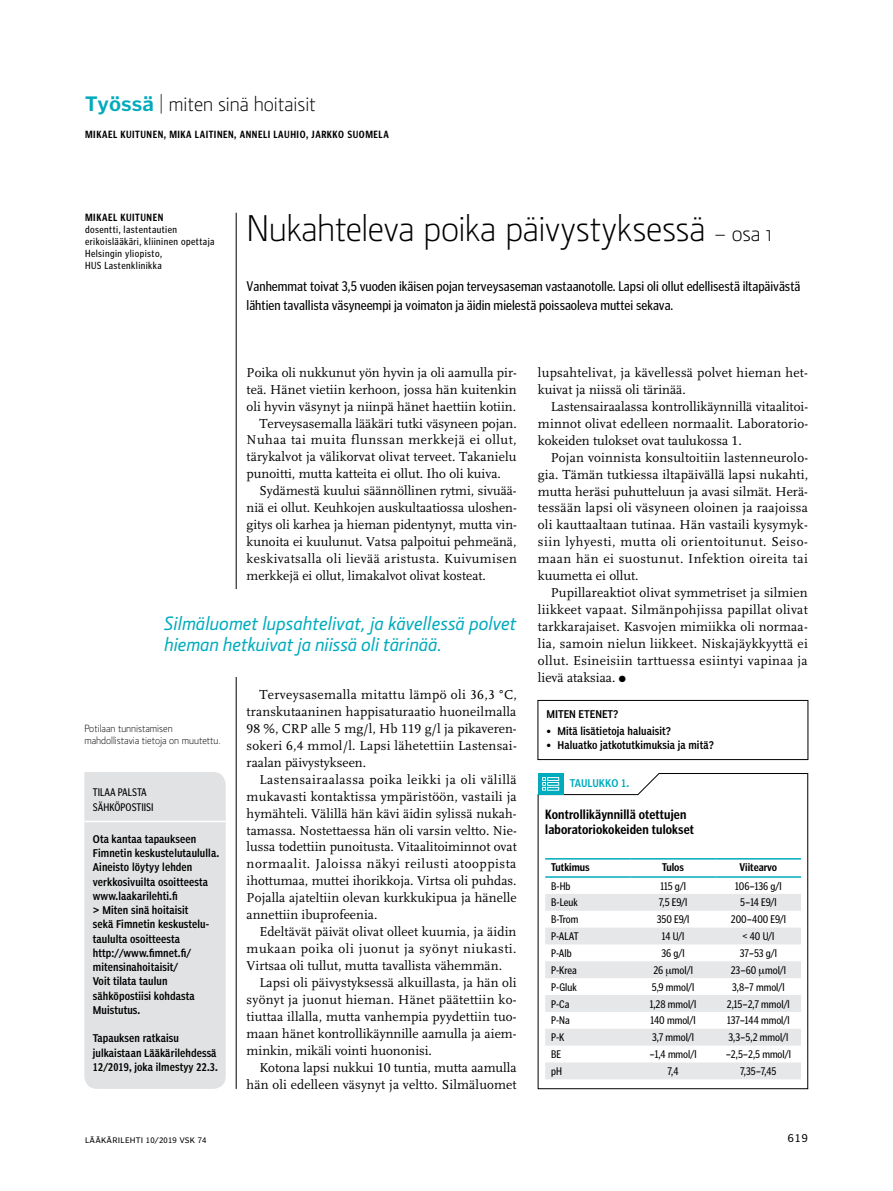
<style>
.page{position:relative;width:893px;height:1191px;background:#fff}
.page>*{position:absolute;margin:0;border:0;box-sizing:border-box;transform-origin:0 0}
.t1{font:300 37.5px "Section";letter-spacing:-.01em;color:#000}
.t2{font:300 21px "Section";color:#000}
.t3{font:italic 500 19.5px/21px "Section";letter-spacing:.005em;color:#00abbd}
.t4{font:14.25px/18.8px "Poynter Gothic Text Cond";color:#000}
.t5{font:13.5px/17px "Scala LF";color:#000;text-align:justify}
.t6{font:13.5px/17px "Scala LF";letter-spacing:.02em;color:#000}
.t7{font:700 13.5px/15px "Poynter Gothic Text Cond";letter-spacing:.01em;color:#000}
.t8{font:13.5px "Scala LF";letter-spacing:.03em;color:#000}
.t9{font:13.5px "Scala LF";letter-spacing:.035em;color:#000}
.t10{font:11.25px/15px "Poynter Gothic Text Cond";color:#000}
.t11{font:700 11.25px "Poynter Gothic Text Cond";color:#000}
.t12{font:10.5px/14.2px "Poynter Agate Two Comp";letter-spacing:.01em;color:#000}
.t13{font:10.5px/12px "Poynter Gothic Text Cond";letter-spacing:.04em;color:#000}
.t14{font:700 10.5px "Poynter Gothic Text Cond";letter-spacing:.05em;color:#000}
.t15{font:300 10.5px/12px "Section";color:#000}
.t16{font:10.5px "Poynter Agate Two Comp";letter-spacing:-.01em;color:#00abbd}
.t17{font:10.5px "Poynter Agate Zero";color:#000}
.t18{font:7.5px "Poynter Agate Zero";letter-spacing:.03em;color:#000}
.s1{font-family:"Poynter Gothic Text";font-weight:700;color:#00abbd}
.s2{font-size:22.5px}
</style>
<div class="page">
<hr style="left:236px;top:213px;width:1px;height:876px;background:#000">
<div style="left:84px;top:772px;width:142px;height:317px;background:#e1e2e3"></div>
<hr style="left:84px;top:820px;width:142px;height:2px;background:#fff">
<div style="left:164px;top:589px;width:353px;height:88px;background:#fff"></div>
<svg style="left:538px;top:773px;width:270px;height:316px"></svg>
<div style="left:538px;top:773px;width:25px;height:21px;background:#00abbd"></div>
<svg style="left:542px;top:777px;width:17px;height:13px"></svg>
<svg style="left:545px;top:894px;width:256px;height:185px;fill:#e6e7e8"></svg>
<hr style="left:545px;top:858px;width:85px;height:1px;background:#00abbd">
<hr style="left:630px;top:858px;width:86px;height:1px;background:#00abbd">
<hr style="left:716px;top:858px;width:85px;height:1px;background:#00abbd">
<hr style="left:545px;top:876px;width:85px;height:1px;background:#00abbd">
<hr style="left:630px;top:876px;width:86px;height:1px;background:#00abbd">
<hr style="left:716px;top:876px;width:85px;height:1px;background:#00abbd">
<div style="left:538px;top:700px;width:270px;height:59px;border:1px solid #000"></div>
<svg style="left:666px;top:968px;width:6px;height:8px"></svg>
<svg style="left:759px;top:968px;width:6px;height:8px"></svg>
<h2 class="t2" style="left:85px;top:92px;width:232px"><span class="s1">Työssä</span> | miten sinä hoitaisit</h2>
<p class="t14" style="left:85px;top:128px;width:305px">Mikael Kuitunen, Mika Laitinen, Anneli lauhio, jarkko suomela</p>
<p class="t14" style="left:85px;top:211px;width:80px">Mikael Kuitunen</p>
<p class="t13" style="left:85px;top:223px;width:131px">dosentti, lastentautien erikoislääkäri, kliininen opettaja<br>Helsingin yliopisto,<br>HUS Lastenklinikka</p>
<h1 class="t1" style="left:247px;top:207px;width:527px">Nukahteleva poika päivystyksessä <span class="s2">– osa 1</span></h1>
<p class="t4" style="left:247px;top:277px;width:555px">Vanhemmat toivat 3,5 vuoden ikäisen pojan terveysaseman vastaanotolle. Lapsi oli ollut edellisestä iltapäivästä lähtien tavallista väsyneempi ja voimaton ja äidin mielestä poissaoleva muttei sekava.</p>
<p class="t5" style="left:247px;top:364px;width:272px">Poika oli nukkunut yön hyvin ja oli aamulla pir-</p>
<p class="t5" style="left:247px;top:381px;width:272px">teä. Hänet vietiin kerhoon, jossa hän kuitenkin</p>
<p class="t5" style="left:247px;top:398px;width:271px">oli hyvin väsynyt ja niinpä hänet haettiin kotiin.</p>
<p class="t5" style="left:259px;top:415px;width:259px">Terveysasemalla lääkäri tutki väsyneen pojan.</p>
<p class="t9" style="left:247px;top:433px;width:271px">Nuhaa tai muita flunssan merkkejä ei ollut,</p>
<p class="t5" style="left:247px;top:449px;width:271px">tärykalvot ja välikorvat olivat terveet. Takanielu</p>
<p class="t5" style="left:247px;top:466px;width:256px">punoitti, mutta katteita ei ollut. Iho oli kuiva.</p>
<p class="t5" style="left:259px;top:483px;width:259px">Sydämestä kuului säännöllinen rytmi, sivuää-</p>
<p class="t5" style="left:247px;top:499px;width:272px">niä ei ollut. Keuhkojen auskultaatiossa uloshen-</p>
<p class="t5" style="left:247px;top:516px;width:272px">gitys oli karhea ja hieman pidentynyt, mutta vin-</p>
<p class="t5" style="left:247px;top:533px;width:271px">kunoita ei kuulunut. Vatsa palpoitui pehmeänä,</p>
<p class="t8" style="left:247px;top:551px;width:272px">keskivatsalla oli lievää aristusta. Kuivumisen</p>
<p class="t5" style="left:247px;top:567px;width:241px">merkkejä ei ollut, limakalvot olivat kosteat.</p>
<h3 class="t3" style="left:164px;top:613px;width:354px">Silmäluomet lupsahtelivat, ja kävellessä polvet hieman hetkuivat ja niissä oli tärinää.</h3>
<p class="t15" style="left:84px;top:722px;width:138px">Potilaan tunnistamisen mahdollistavia tietoja on muutettu.</p>
<p class="t10" style="left:93px;top:785px;width:62px">TILAA PALSTA<br>SÄHKÖPOSTIISI</p>
<p class="t12" style="left:93px;top:831px;width:128px">Ota kantaa tapaukseen<br>Fimnetin keskustelutaululla.<br>Aineisto löytyy lehden verkkosivuilta osoitteesta www.laakarilehti.fi<br>&gt; Miten sinä hoitaisit<br>sekä Fimnetin keskustelu&shy;taululta osoitteesta http://www.fimnet.fi/ mitensinahoitaisit/<br>Voit tilata taulun sähköpostiisi kohdasta<br>Muistutus.</p>
<p class="t12" style="left:93px;top:1031px;width:126px">Tapauksen ratkaisu julkaistaan Lääkärilehdessä<br>12/2019, joka ilmestyy 22.3.</p>
<p class="t5" style="left:247px;top:686px;width:272px;text-indent:13px">Terveysasemalla mitattu lämpö oli 36,3 °C, transkutaaninen happisaturaatio huoneilmalla 98 %, CRP alle 5 mg/l, Hb 119 g/l ja pikaveren&shy;sokeri 6,4 mmol/l. Lapsi lähetettiin Lastensai&shy;raalan päivystykseen.</p>
<p class="t5" style="left:247px;top:771px;width:272px;text-indent:13px">Lastensairaalassa poika leikki ja oli välillä mukavasti kontaktissa ympäristöön, vastaili ja hymähteli. Välillä hän kävi äidin sylissä nukah&shy;tamassa. Nostettaessa hän oli varsin veltto. Nie&shy;lussa todettiin punoitusta. Vitaalitoiminnot ovat normaalit. Jaloissa näkyi reilusti atooppista ihottumaa, muttei ihorikkoja. Virtsa oli puhdas.<br>Pojalla ajateltiin olevan kurkkukipua ja hänelle annettiin ibuprofeenia.</p>
<p class="t5" style="left:247px;top:923px;width:271px;text-indent:13px">Edeltävät päivät olivat olleet kuumia, ja äidin mukaan poika oli juonut ja syönyt niukasti.<br>Virtsaa oli tullut, mutta tavallista vähemmän.</p>
<p class="t5" style="left:247px;top:974px;width:272px;text-indent:13px">Lapsi oli päivystyksessä alkuillasta, ja hän oli syönyt ja juonut hieman. Hänet päätettiin ko&shy;tiuttaa illalla, mutta vanhempia pyydettiin tuo&shy;maan hänet kontrollikäynnille aamulla ja aiem&shy;minkin, mikäli vointi huononisi.</p>
<p class="t5" style="left:247px;top:1059px;width:272px;text-align:right">Kotona lapsi nukkui 10 tuntia, mutta aamulla hän oli edelleen väsynyt ja veltto. Silmäluomet</p>
<p class="t6" style="left:538px;top:364px;width:271px">lupsahtelivat, ja kävellessä polvet hieman het&shy;kuivat ja niissä oli tärinää.</p>
<p class="t5" style="left:538px;top:398px;width:272px;text-indent:13px">Lastensairaalassa kontrollikäynnillä vitaalitoi&shy;minnot olivat edelleen normaalit. Laboratorio&shy;kokeiden tulokset ovat taulukossa 1.</p>
<p class="t5" style="left:538px;top:449px;width:272px;text-indent:13px">Pojan voinnista konsultoitiin lastenneurolo&shy;gia. Tämän tutkiessa iltapäivällä lapsi nukahti, mutta heräsi puhutteluun ja avasi silmät. Herä&shy;tessään lapsi oli väsyneen oloinen ja raajoissa oli kauttaaltaan tutinaa. Hän vastaili kysymyk&shy;siin lyhyesti, mutta oli orientoitunut. Seiso&shy;maan hän ei suostunut. Infektion oireita tai kuumetta ei ollut.</p>
<p class="t5" style="left:538px;top:584px;width:271px;text-indent:13px">Pupillareaktiot olivat symmetriset ja silmien liikkeet vapaat. Silmänpohjissa papillat olivat tarkkarajaiset. Kasvojen mimiikka oli normaa&shy;lia, samoin nielun liikkeet. Niskajäykkyyttä ei ollut. Esineisiin tarttuessa esiintyi vapinaa ja lievä ataksiaa. ●</p>
<p class="t12" style="left:546px;top:706px;width:74px">Miten etenet?</p>
<p class="t12" style="left:547px;top:724px;width:126px">• Mitä lisätietoja haluaisit?</p>
<p class="t12" style="left:547px;top:738px;width:169px">• Haluatko jatkotutkimuksia ja mitä?</p>
<p class="t16" style="left:570px;top:777px;width:61px">TAULUKKO 1.</p>
<p class="t7" style="left:545px;top:807px;width:150px">Kontrollikäynnillä otettujen laboratoriokokeiden tulokset</p>
<p class="t11" style="left:551px;top:860px;width:40px">Tutkimus</p>
<p class="t11" style="left:662px;top:860px;width:23px">Tulos</p>
<p class="t11" style="left:740px;top:860px;width:39px">Viitearvo</p>
<p class="t10" style="left:551px;top:878px;width:21px">B-Hb</p>
<p class="t10" style="left:660px;top:878px;width:27px">115 g/l</p>
<p class="t10" style="left:735px;top:878px;width:48px">106–136 g/l</p>
<p class="t10" style="left:551px;top:895px;width:28px">B-Leuk</p>
<p class="t10" style="left:659px;top:895px;width:30px">7,5 E9/l</p>
<p class="t10" style="left:740px;top:895px;width:38px">5–14 E9/l</p>
<p class="t10" style="left:551px;top:912px;width:29px">B-Trom</p>
<p class="t10" style="left:657px;top:912px;width:34px">350 E9/l</p>
<p class="t10" style="left:731px;top:912px;width:57px">200–400 E9/l</p>
<p class="t10" style="left:551px;top:929px;width:29px">P-ALAT</p>
<p class="t10" style="left:662px;top:929px;width:24px">14 U/l</p>
<p class="t10" style="left:742px;top:929px;width:33px">&lt; 40 U/l</p>
<p class="t10" style="left:551px;top:945px;width:22px">P-Alb</p>
<p class="t10" style="left:661px;top:945px;width:25px">36 g/l</p>
<p class="t10" style="left:740px;top:945px;width:39px">37–53 g/l</p>
<p class="t10" style="left:551px;top:962px;width:27px">P-Krea</p>
<p class="t10" style="left:653px;top:962px;width:41px">26 mol/l</p>
<p class="t10" style="left:731px;top:962px;width:57px">23–60 mol/l</p>
<p class="t10" style="left:551px;top:979px;width:27px">P-Gluk</p>
<p class="t10" style="left:652px;top:979px;width:44px">5,9 mmol/l</p>
<p class="t10" style="left:732px;top:979px;width:54px">3,8–7 mmol/l</p>
<p class="t10" style="left:551px;top:996px;width:20px">P-Ca</p>
<p class="t10" style="left:650px;top:996px;width:48px">1,28 mmol/l</p>
<p class="t10" style="left:727px;top:996px;width:64px">2,15–2,7 mmol/l</p>
<p class="t10" style="left:551px;top:1013px;width:20px">P-Na</p>
<p class="t10" style="left:651px;top:1013px;width:46px">140 mmol/l</p>
<p class="t10" style="left:727px;top:1013px;width:64px">137–144 mmol/l</p>
<p class="t10" style="left:551px;top:1030px;width:15px">P-K</p>
<p class="t10" style="left:652px;top:1030px;width:43px">3,7 mmol/l</p>
<p class="t10" style="left:728px;top:1030px;width:61px">3,3–5,2 mmol/l</p>
<p class="t10" style="left:551px;top:1047px;width:11px">BE</p>
<p class="t10" style="left:650px;top:1047px;width:48px">–1,4 mmol/l</p>
<p class="t10" style="left:726px;top:1047px;width:67px">–2,5–2,5 mmol/l</p>
<p class="t10" style="left:551px;top:1063px;width:12px">pH</p>
<p class="t10" style="left:668px;top:1063px;width:12px">7,4</p>
<p class="t10" style="left:740px;top:1063px;width:38px">7,35–7,45</p>
<p class="t18" style="left:85px;top:1135px;width:123px">LÄÄKÄRILEHTI 10/2019 VSK 74</p>
<p class="t17" style="left:788px;top:1132px;width:22px">619</p>
</div>
